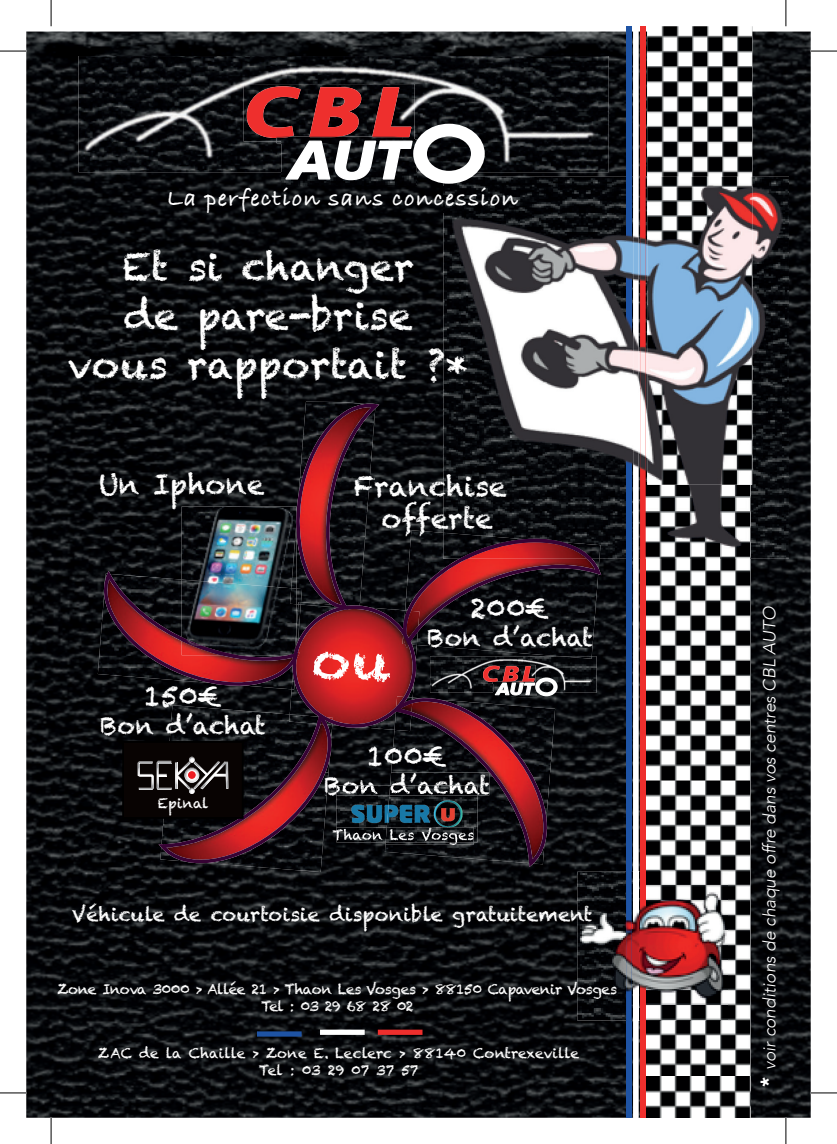
<style>
.page{position:relative;width:837px;height:1144px;background:#fff}
.page>*{position:absolute;margin:0;border:0;box-sizing:border-box;transform-origin:0 0}
.t1{font:54.25px "Chalkduster";color:#fff}
.t2{font:38.5px/49px "Chalkduster";color:#fff;text-align:center}
.t3{font:28px/31.5px "Chalkduster";color:#fff;text-align:center}
.t4{font:24.5px "Chalkduster";color:#fff}
.t5{font:700 24.5px "Bradley Hand ITCTT";letter-spacing:.05em;color:#fff}
.t6{font:19.25px "Chalkduster";color:#fff}
.t7{font:italic 300 17.5px "Avenir";color:#fff}
.t8{font:14px/16.8px "Chalkduster";letter-spacing:-.025em;color:#fff;text-align:center}
.t9{font:14px/16.8px "Chalkduster";color:#fff;text-align:center}
.s1{font-weight:900;font-style:normal;font-size:21px}
</style>
<div class="page">
<img style="left:26px;top:32px;width:784px;height:1086px">
<img style="left:98px;top:574px;width:5px;height:115px">
<img style="left:160px;top:867px;width:172px;height:5px">
<img style="left:645px;top:559px;width:105px;height:517px">
<img style="left:645px;top:1076px;width:105px;height:42px">
<div style="left:626px;top:26px;width:5px;height:1092px;background:#1e53a4"></div>
<div style="left:633px;top:26px;width:5px;height:1092px;background:#fff"></div>
<div style="left:640px;top:26px;width:5px;height:1092px;background:#ee2f2d"></div>
<img style="left:647px;top:26px;width:105px;height:151px">
<img style="left:443px;top:177px;width:345px;height:382px">
<img style="left:647px;top:185px;width:105px;height:300px">
<img style="left:626px;top:177px;width:5px;height:382px">
<img style="left:633px;top:177px;width:5px;height:382px">
<img style="left:640px;top:177px;width:5px;height:382px">
<img style="left:443px;top:187px;width:75px;height:26px">
<img style="left:577px;top:872px;width:150px;height:148px">
<img style="left:626px;top:872px;width:5px;height:148px">
<img style="left:633px;top:872px;width:5px;height:148px">
<img style="left:78px;top:56px;width:530px;height:116px">
<img style="left:243px;top:84px;width:171px;height:58px">
<img style="left:281px;top:184px;width:135px;height:2px">
<svg style="left:247px;top:86px;width:237px;height:98px"></svg>
<div style="left:257px;top:1031px;width:44px;height:5px;background:#1e53a4"></div>
<div style="left:320px;top:1029px;width:44px;height:6px;background:#fff"></div>
<div style="left:377px;top:1029px;width:45px;height:6px;background:#ee2f2d"></div>
<svg style="left:103px;top:403px;width:498px;height:464px;background:#331c21"></svg>
<div style="left:122px;top:741px;width:121px;height:78px;border:2px solid #000"></div>
<svg style="left:0;top:51px;width:26px;height:1px"></svg>
<svg style="left:810px;top:51px;width:26px;height:1px"></svg>
<svg style="left:0;top:1092px;width:26px;height:1px"></svg>
<svg style="left:810px;top:1092px;width:26px;height:1px"></svg>
<svg style="left:51px;top:0;width:1px;height:26px"></svg>
<svg style="left:51px;top:1118px;width:1px;height:26px"></svg>
<svg style="left:785px;top:0;width:1px;height:26px"></svg>
<svg style="left:785px;top:1118px;width:1px;height:26px"></svg>
<h3 class="t5" style="left:167px;top:179px;width:352px">La perfection sans concession</h3>
<h2 class="t2" style="left:68px;top:242px;width:402px">Et si changer<br>de pare-brise<br>vous rapportait ?*</h2>
<h3 class="t3" style="left:99px;top:468px;width:167px">Un Iphone</h3>
<h3 class="t3" style="left:354px;top:471px;width:154px">Franchise offerte</h3>
<h3 class="t3" style="left:144px;top:681px;width:81px">150€</h3>
<h3 class="t4" style="left:100px;top:711px;width:167px">Bon d’achat</h3>
<p class="t8" style="left:158px;top:795px;width:52px">Epinal</p>
<h1 class="t1" style="left:311px;top:629px;width:79px">ou</h1>
<h3 class="t3" style="left:470px;top:593px;width:81px">200€</h3>
<h3 class="t4" style="left:427px;top:624px;width:167px">Bon d’achat</h3>
<h3 class="t3" style="left:367px;top:740px;width:82px">100€</h3>
<h3 class="t4" style="left:324px;top:771px;width:167px">Bon d’achat</h3>
<h3 class="t6" style="left:72px;top:903px;width:522px">Véhicule de courtoisie disponible gratuitement</h3>
<p class="t8" style="left:58px;top:980px;width:560px">Zone Inova 3000 &gt; Allée 21 &gt; Thaon Les Vosges &gt; 88150 Capavenir Vosges<br>Tel : 03 29 68 28 02</p>
<p class="t9" style="left:98px;top:1044px;width:482px">ZAC de la Chaille &gt; Zone E. Leclerc &gt; 88140 Contrexeville<br>Tel : 03 29 07 37 57</p>
<p class="t7" style="left:758px;top:1087px;width:482px;rotate:-90deg"><span class="s1">*</span> voir conditions de chaque offre dans vos centres CBL AUTO</p>
</div>
